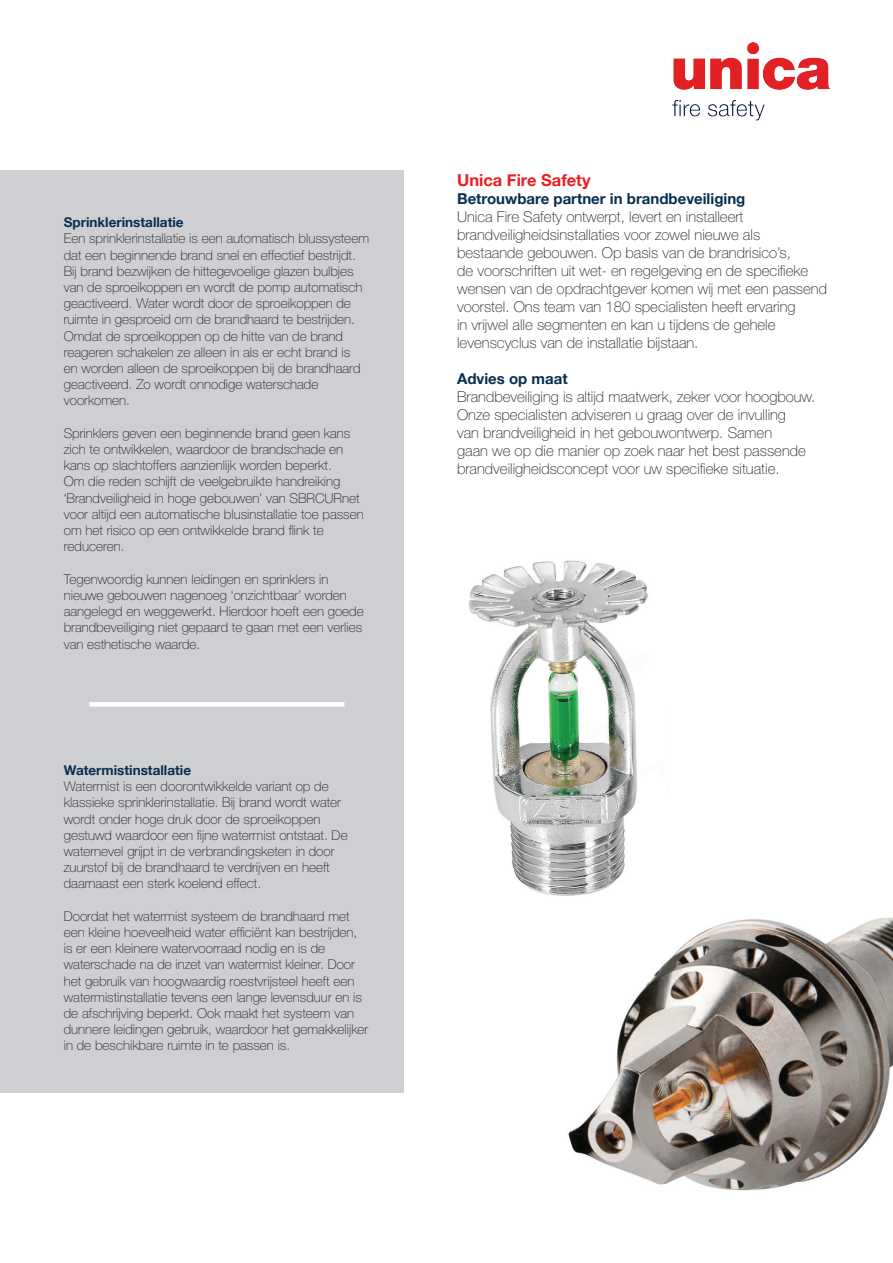
<style>
.page{position:relative;width:893px;height:1263px;background:#fff}
.page>*{position:absolute;margin:0;border:0;box-sizing:border-box;transform-origin:0 0}
.Tussenkop_Rood{font:700 16.5px "Helvetica Neue";color:#ee1d23}
.Body_text{font:100 15px/18px "Helvetica Neue LT Std";color:#231f20}
.Tussenkop_blauw_10_p{font:700 15px "Helvetica Neue";color:#092f4f}
.Body_text-2{font:100 13.5px/16.2px "Helvetica Neue LT Std";color:#231f20}
.Tussenkop_blauw_10_p-2{font:700 13.5px "Helvetica Neue";color:#092f4f}
</style>
<div class="page">
<div style="left:0;top:170px;width:404px;height:923px;background:#cdcfd2"></div>
<img style="left:673px;top:43px;width:156px;height:78px">
<div style="left:89px;top:702px;width:255px;height:5px;background:#fff"></div>
<img style="left:568px;top:917px;width:325px;height:274px">
<img style="left:469px;top:560px;width:199px;height:371px">
<p class="Tussenkop_blauw_10_p-2" style="left:64px;top:214px;width:121px">Sprinklerinstallatie</p>
<p class="Body_text-2" style="left:64px;top:231px;width:307px">Een sprinklerinstallatie is een automatisch blussysteem dat een beginnende brand snel en effectief bestrijdt.<br>Bij brand bezwijken de hittegevoelige glazen bulbjes van de sproeikoppen en wordt de pomp automatisch geactiveerd. Water wordt door de sproeikoppen de ruimte in gesproeid om de brandhaard te bestrijden.<br>Omdat de sproeikoppen op de hitte van de brand reageren schakelen ze alleen in als er echt brand is<br>en worden alleen de sproeikoppen bij de brandhaard geactiveerd. Zo wordt onnodige waterschade voorkomen.</p>
<p class="Body_text-2" style="left:64px;top:425px;width:301px">Sprinklers geven een beginnende brand geen kans zich te ontwikkelen, waardoor de brandschade en kans op slachtoffers aanzienlijk worden beperkt.<br>Om die reden schijft de veelgebruikte handreiking ‘Brandveiligheid in hoge gebouwen’ van SBRCURnet voor altijd een automatische blusinstallatie toe passen om het risico op een ontwikkelde brand flink te reduceren.</p>
<p class="Body_text-2" style="left:64px;top:571px;width:301px">Tegenwoordig kunnen leidingen en sprinklers in nieuwe gebouwen nagenoeg ‘onzichtbaar’ worden aangelegd en weggewerkt. Hierdoor hoeft een goede brandbeveiliging niet gepaard te gaan met een verlies van esthetische waarde.</p>
<p class="Tussenkop_blauw_10_p-2" style="left:64px;top:762px;width:129px">Watermistinstallatie</p>
<p class="Body_text-2" style="left:64px;top:778px;width:285px">Watermist is een doorontwikkelde variant op de klassieke sprinklerinstallatie. Bij brand wordt water wordt onder hoge druk door de sproeikoppen gestuwd waardoor een fijne watermist ontstaat. De waternevel grijpt in de verbrandingsketen in door zuurstof bij de brandhaard te verdrijven en heeft daarnaast een sterk koelend effect.</p>
<p class="Body_text-2" style="left:64px;top:908px;width:306px">Doordat het watermist systeem de brandhaard met een kleine hoeveelheid water efficiënt kan bestrijden, is er een kleinere watervoorraad nodig en is de waterschade na de inzet van watermist kleiner. Door het gebruik van hoogwaardig roestvrijsteel heeft een watermistinstallatie tevens een lange levensduur en is de afschrijving beperkt. Ook maakt het systeem van dunnere leidingen gebruik, waardoor het gemakkelijker in de beschikbare ruimte in te passen is.</p>
<p class="Tussenkop_Rood" style="left:457px;top:170px;width:135px">Unica Fire Safety</p>
<p class="Tussenkop_blauw_10_p" style="left:457px;top:190px;width:290px">Betrouwbare partner in brandbeveiliging</p>
<p class="Body_text" style="left:457px;top:208px;width:371px">Unica Fire Safety ontwerpt, levert en installeert brandveiligheidsinstallaties voor zowel nieuwe als bestaande gebouwen. Op basis van de brandrisico’s,<br>de voorschriften uit wet- en regelgeving en de specifieke wensen van de opdrachtgever komen wij met een passend voorstel. Ons team van 180 specialisten heeft ervaring<br>in vrijwel alle segmenten en kan u tijdens de gehele levenscyclus van de installatie bijstaan.</p>
<p class="Tussenkop_blauw_10_p" style="left:457px;top:370px;width:112px">Advies op maat</p>
<p class="Body_text" style="left:457px;top:388px;width:360px">Brandbeveiliging is altijd maatwerk, zeker voor hoogbouw.<br>Onze specialisten adviseren u graag over de invulling<br>van brandveiligheid in het gebouwontwerp. Samen<br>gaan we op die manier op zoek naar het best passende brandveiligheidsconcept voor uw specifieke situatie.</p>
</div>
